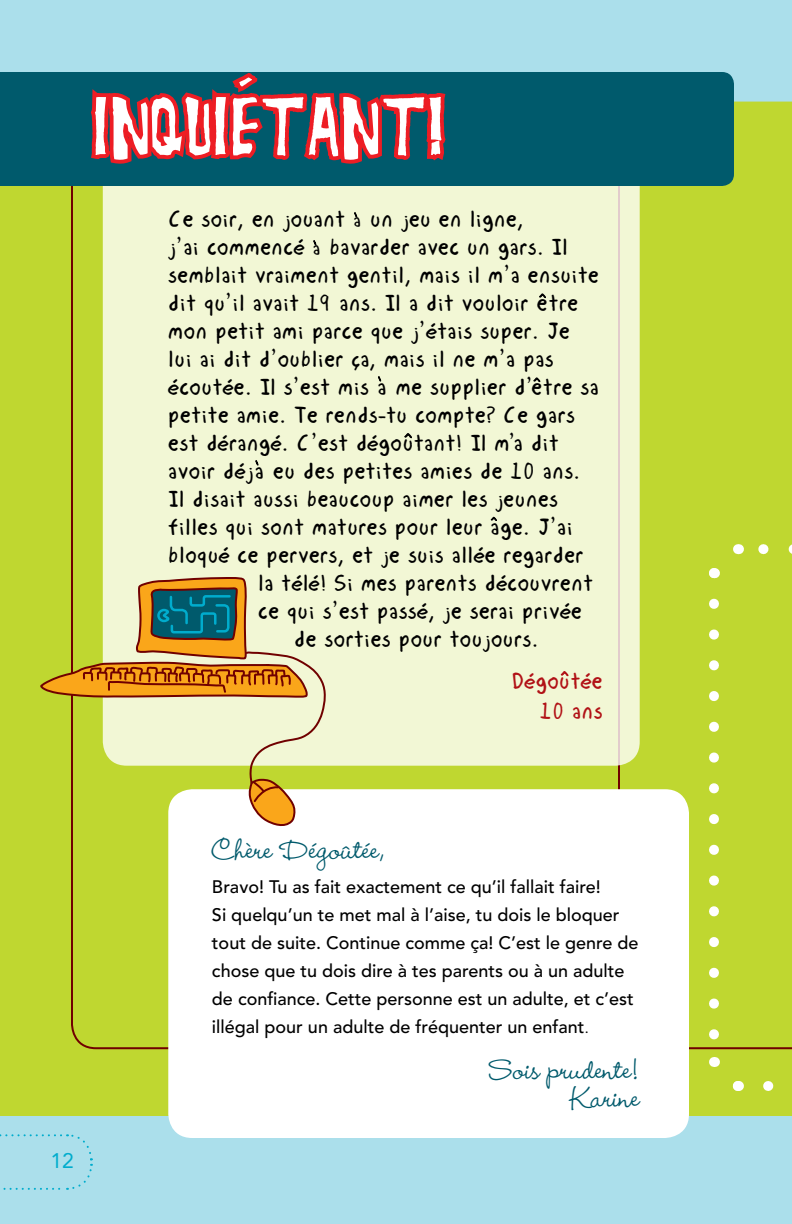
<style>
.page{position:relative;width:792px;height:1224px;background:#abdfeb}
.page>*{position:absolute;margin:0;border:0;box-sizing:border-box;transform-origin:0 0}
.t1{font:64.4px "Morgus";letter-spacing:.05em;color:#fff}
.t2{font:500 36px/28px "Wendy LP";color:#005a6c;text-align:right}
.t3{font:24px "Mechanical Pencil";letter-spacing:.02em;color:#000}
.t4{font:24px/30px "Mechanical Pencil";letter-spacing:.02em;color:#b11116;text-align:right}
.t5{font:21px "Avenir";color:#00accd}
.t6{font:500 18px/28px "Avenir";color:#000}
.s1{font-size:20px}
.s2{font-size:22px}
.s3{font-weight:300}
</style>
<div class="page">
<svg style="left:0;top:1134px;width:93px;height:56px"></svg>
<div style="left:0;top:186px;width:792px;height:930px;background:#bfd730"></div>
<div style="left:70px;top:101px;width:722px;height:949px;background:#bfd730"></div>
<div style="left:103px;top:113px;width:537px;height:653px;background:#f2f7d5;border-radius:24px"></div>
<div style="left:0;top:72px;width:734px;height:114px;background:#005a6c"></div>
<div style="left:168px;top:789px;width:521px;height:349px;background:#fff;border-radius:24px"></div>
<svg style="left:41px;top:576px;width:288px;height:252px"></svg>
<svg style="left:709px;top:604px;width:10px;height:443px;background:#cfe164"></svg>
<svg style="left:707px;top:1057px;width:41px;height:39px;background:#c6db46"></svg>
<svg style="left:768px;top:1081px;width:24px;height:10px"></svg>
<svg style="left:753px;top:544px;width:39px;height:10px"></svg>
<svg style="left:704px;top:542px;width:35px;height:41px"></svg>
<svg style="left:354px;top:212px;width:3px;height:6px"></svg>
<svg style="left:313px;top:240px;width:3px;height:6px"></svg>
<svg style="left:539px;top:293px;width:7px;height:5px"></svg>
<svg style="left:378px;top:376px;width:3px;height:6px"></svg>
<svg style="left:533px;top:377px;width:7px;height:5px"></svg>
<svg style="left:404px;top:433px;width:8px;height:5px"></svg>
<svg style="left:255px;top:460px;width:4px;height:6px"></svg>
<svg style="left:491px;top:517px;width:6px;height:4px"></svg>
<svg style="left:561px;top:671px;width:8px;height:5px"></svg>
<svg style="left:86px;top:72px;width:365px;height:94px;background:#773b47"></svg>
<h1 class="t1" style="left:95px;top:94px;width:354px">INQUIETANT!</h1>
<p class="t3" style="left:168px;top:205px;width:357px">Ce soir, en jouant <span class="s1">a</span> un jeu en ligne,</p>
<p class="t3" style="left:168px;top:233px;width:401px">j’ai commencé <span class="s1">a</span> bavarder avec un gars. Il</p>
<p class="t3" style="left:168px;top:261px;width:432px">semblait vraiment gentil, mais il m’a ensuite</p>
<p class="t3" style="left:168px;top:289px;width:411px">dit qu’il avait 19 ans. Il a dit vouloir <sup>^</sup>etre</p>
<p class="t3" style="left:168px;top:317px;width:403px">mon petit ami parce que j’étais super. Je</p>
<p class="t3" style="left:168px;top:345px;width:387px">lui ai dit d’oublier <span class="s2">c,</span>a, mais il ne m’a pas</p>
<p class="t3" style="left:168px;top:373px;width:432px">écoutée. Il s’est mis a me supplier d’<sup>^</sup>etre sa</p>
<p class="t3" style="left:168px;top:401px;width:408px">petite amie. Te rends-tu compte? Ce gars</p>
<p class="t3" style="left:168px;top:429px;width:392px">est dérangé. C’est dégou<sup>^</sup>tant! Il m’a dit</p>
<p class="t3" style="left:168px;top:457px;width:413px">avoir déja eu des petites amies de 10 ans.</p>
<p class="t3" style="left:168px;top:485px;width:391px">Il disait aussi beaucoup aimer les jeunes</p>
<p class="t3" style="left:168px;top:513px;width:406px">filles qui sont matures pour leur <sup>^</sup>age. J’ai</p>
<p class="t3" style="left:168px;top:541px;width:417px">bloqué ce pervers, et je suis allée regarder</p>
<p class="t3" style="left:258px;top:569px;width:336px">la télé! Si mes parents découvrent</p>
<p class="t3" style="left:258px;top:597px;width:325px">ce qui s’est passé, je serai privée</p>
<p class="t3" style="left:294px;top:625px;width:246px">de sorties pour toujours.</p>
<p class="t4" style="left:512px;top:666px;width:92px">Dégou<sup>^</sup>tée<br>10 ans</p>
<p class="t5" style="left:51px;top:1148px;width:25px">12</p>
<h2 class="t2" style="left:212px;top:836px;width:174px">Chère Dégoûtée,</h2>
<p class="t6" style="left:212px;top:873px;width:428px">Bravo! Tu as fait exactement ce qu’il fallait faire!<br>Si quelqu’un te met mal à l’aise, tu dois le bloquer tout de suite. Continue comme ça! C’est le genre de chose que tu dois dire à tes parents ou à un adulte de confiance. Cette personne est un adulte, et c’est illégal pour un adulte de fréquenter un enfant<span class="s3">.</span></p>
<h2 class="t2" style="left:490px;top:1056px;width:152px">Sois prudente!<br>Karine</h2>
</div>
